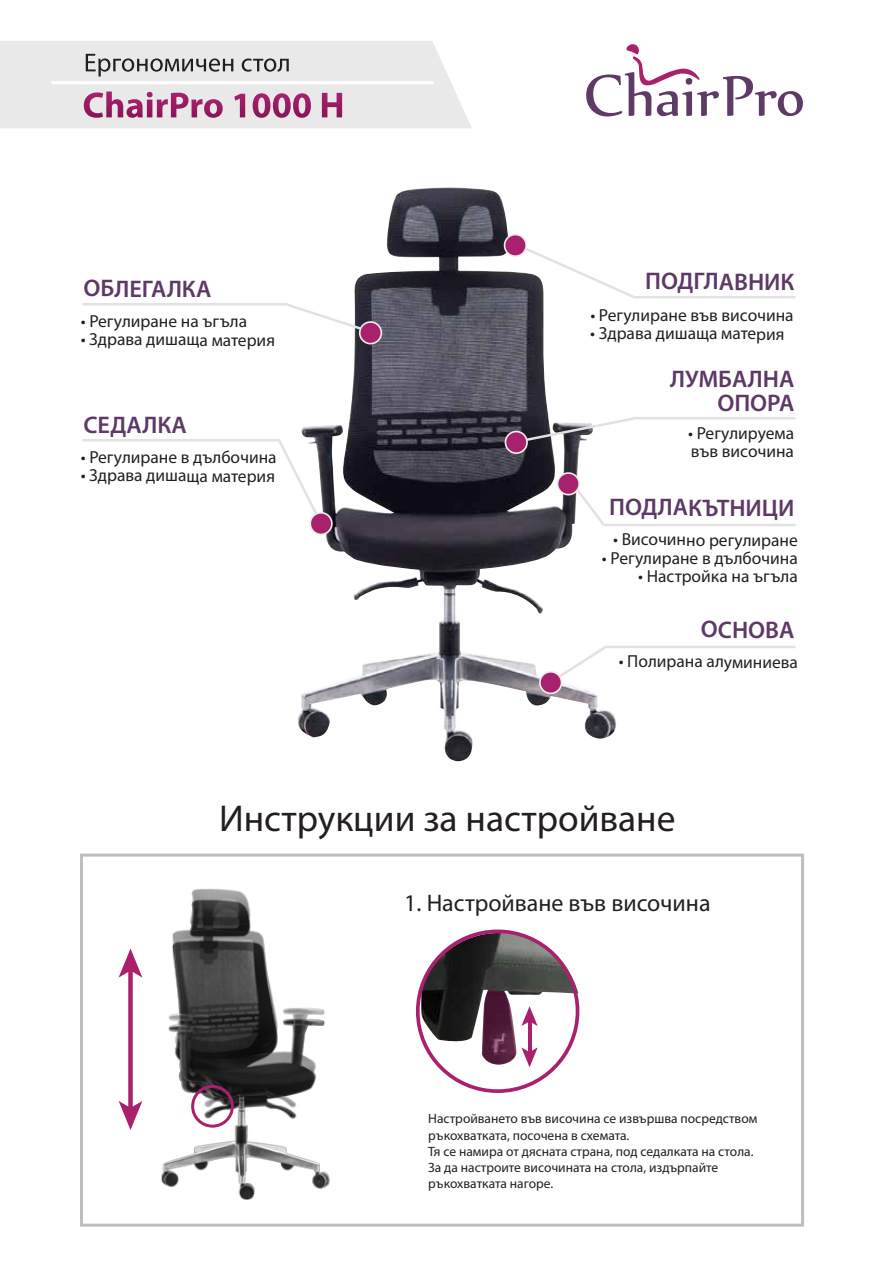
<style>
.page{position:relative;width:893px;height:1263px;background:#fff}
.page>*{position:absolute;margin:0;border:0;box-sizing:border-box;transform-origin:0 0}
.t1{font:37.5px "Myriad Pro";color:#231f20}
.t2{font:600 24.15px/23.9px "Myriad Pro";letter-spacing:-.005em;color:#5d3a66;text-align:right}
.t3{font:24px "Myriad Pro";color:#231f20}
.t4{font:17.4px/18.3px "Myriad Pro";letter-spacing:-.005em;color:#231f20}
.t5{font:13.5px/16.2px "Myriad Pro";color:#231f20}
</style>
<div class="page">
<img style="left:420px;top:934px;width:158px;height:131px">
<svg style="left:0;top:41px;width:472px;height:87px"></svg>
<hr style="left:51px;top:81px;width:383px;height:3px;background:#fff">
<svg style="left:586px;top:44px;width:217px;height:73px"></svg>
<div style="left:128px;top:969px;width:5px;height:140px;background:#a9216d"></div>
<svg style="left:119px;top:948px;width:23px;height:29px"></svg>
<svg style="left:119px;top:1101px;width:23px;height:29px"></svg>
<div style="left:80px;top:854px;width:724px;height:373px;border:3px solid #bcbec0"></div>
<div style="left:416px;top:929px;width:163px;height:164px;border:4px solid #a9216d;border-radius:50%"></div>
<img style="left:297px;top:194px;width:320px;height:567px">
<hr style="left:82px;top:303px;width:206px;height:2px;background:#e2e2e2">
<hr style="left:82px;top:439px;width:198px;height:2px;background:#e2e2e2">
<hr style="left:633px;top:296px;width:162px;height:2px;background:#e2e2e2">
<hr style="left:633px;top:417px;width:162px;height:2px;background:#e2e2e2">
<hr style="left:604px;top:524px;width:191px;height:2px;background:#e2e2e2">
<hr style="left:604px;top:646px;width:191px;height:2px;background:#e2e2e2">
<svg style="left:284px;top:301px;width:79px;height:31px"></svg>
<div style="left:360px;top:322px;width:21px;height:22px;background:#a9216d;border-radius:50%"></div>
<div style="left:359px;top:321px;width:23px;height:23px;border:2px solid #ededed;border-radius:50%"></div>
<div style="left:310px;top:513px;width:22px;height:21px;background:#a9216d;border-radius:50%"></div>
<div style="left:309px;top:512px;width:24px;height:23px;border:2px solid #ededed;border-radius:50%"></div>
<div style="left:505px;top:235px;width:21px;height:21px;background:#a9216d;border-radius:50%"></div>
<div style="left:504px;top:234px;width:23px;height:23px;border:2px solid #ededed;border-radius:50%"></div>
<div style="left:505px;top:431px;width:22px;height:22px;background:#a9216d;border-radius:50%"></div>
<div style="left:505px;top:431px;width:23px;height:23px;border:2px solid #ededed;border-radius:50%"></div>
<div style="left:558px;top:473px;width:21px;height:22px;background:#a9216d;border-radius:50%"></div>
<div style="left:557px;top:472px;width:23px;height:23px;border:2px solid #ededed;border-radius:50%"></div>
<div style="left:540px;top:672px;width:21px;height:21px;background:#a9216d;border-radius:50%"></div>
<div style="left:539px;top:671px;width:23px;height:23px;border:2px solid #ededed;border-radius:50%"></div>
<svg style="left:523px;top:246px;width:113px;height:54px"></svg>
<svg style="left:524px;top:416px;width:113px;height:27px"></svg>
<svg style="left:574px;top:487px;width:33px;height:41px"></svg>
<svg style="left:556px;top:644px;width:52px;height:36px"></svg>
<svg style="left:276px;top:436px;width:43px;height:81px"></svg>
<img style="left:161px;top:1109px;width:169px;height:91px">
<img style="left:168px;top:888px;width:157px;height:221px">
<svg style="left:482px;top:990px;width:56px;height:77px"></svg>
<div style="left:191px;top:1085px;width:43px;height:43px;border:3px solid #a9216d;border-radius:50%"></div>
<h2 class="t2" style="left:83px;top:276px;width:130px">ОБЛЕГАЛКА</h2>
<p class="t4" style="left:81px;top:312px;width:168px">• Регулиране на ъгъла</p>
<p class="t4" style="left:81px;top:330px;width:196px">• Здрава дишаща материя</p>
<h2 class="t2" style="left:83px;top:412px;width:105px">СЕДАЛКА</h2>
<p class="t4" style="left:81px;top:448px;width:197px">• Регулиране в дълбочина</p>
<p class="t4" style="left:81px;top:466px;width:196px">• Здрава дишаща материя</p>
<h2 class="t2" style="left:645px;top:269px;width:151px">ПОДГЛАВНИК</h2>
<p class="t4" style="left:590px;top:306px;width:205px">• Регулиране във височина</p>
<p class="t4" style="left:590px;top:324px;width:196px">• Здрава дишаща материя</p>
<h2 class="t2" style="left:670px;top:366px;width:126px">ЛУМБАЛНА<br>ОПОРА</h2>
<p class="t4" style="left:688px;top:423px;width:107px">• Регулируема във височина</p>
<h2 class="t2" style="left:609px;top:495px;width:187px">ПОДЛАКЪТНИЦИ</h2>
<p class="t4" style="left:613px;top:530px;width:186px">• Височинно регулиране</p>
<p class="t4" style="left:602px;top:548px;width:197px">• Регулиране в дълбочина</p>
<p class="t4" style="left:638px;top:567px;width:161px">• Настройка на ъгъла</p>
<h2 class="t2" style="left:701px;top:617px;width:95px">OСНОВА</h2>
<p class="t4" style="left:619px;top:652px;width:181px">• Полирана алуминиева</p>
<h1 class="t1" style="left:219px;top:795px;width:458px">Инструкции за настройване</h1>
<h3 class="t3" style="left:404px;top:888px;width:308px">1. Настройване във височина</h3>
<p class="t5" style="left:428px;top:1110px;width:331px">Настройването във височина се извършва посредством ръкохватката, посочена в схемата.<br>Тя се намира от дясната страна, под седалката на стола.<br>За да настроите височината на стола, издърпайте ръкохватката нагоре.</p>
</div>
